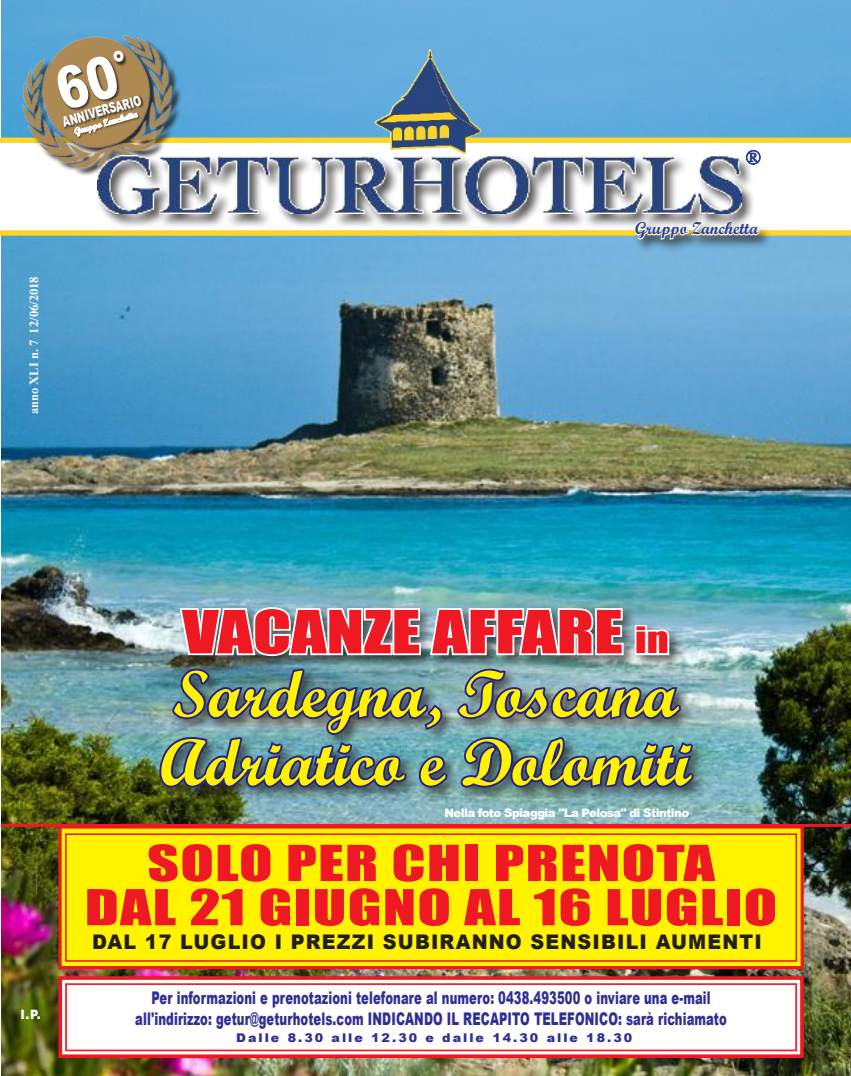
<style>
.page{position:relative;width:851px;height:1076px;background:#fff}
.page>*{position:absolute;margin:0;border:0;box-sizing:border-box;transform-origin:0 0}
.t1{font:66px/68.4px "Script MT Bold";color:#fff300}
.t2{font:54.9px "Impact";color:#ef1923;scale:1.26 1}
.t3{font:45.75px/44.2px "Impact";letter-spacing:.02em;color:#ef1923;text-align:center;scale:1.35 1}
.t4{font:900 20.1px "Arial";letter-spacing:.06em;color:#241f1f;scale:.95 1}
.t5{font:900 17.55px/21px "Arial";letter-spacing:.01em;color:#313092;text-align:center;scale:.66 1}
.t6{font:17.25px "Script MT Bold";color:#2a3f91}
.t7{font:900 14.1px "Arial";color:#fff;scale:.67 1}
.t8{font:900 12.9px "Arial";color:#fff;scale:.89 1}
.t9{font:700 12.6px "Times New Roman";color:#fff}
.t10{font:900 12px "Arial";letter-spacing:.16em;color:#313092;scale:1.05 1}
.t11{font:900 11.7px "Arial";letter-spacing:-.05em;color:#fff}
.s1{font-size:33.3px}
</style>
<div class="page">
<img style="left:1px;top:236px;width:849px;height:840px">
<img style="left:1px;top:0;width:849px;height:137px">
<div style="left:156px;top:666px;width:552px;height:136px;background:#241f1f;opacity:.7"></div>
<img style="left:157px;top:592px;width:539px;height:199px">
<svg style="left:0;top:137px;width:850px;height:99px"></svg>
<img style="left:319px;top:30px;width:215px;height:124px">
<svg style="left:746px;top:150px;width:14px;height:14px"></svg>
<div style="left:633px;top:220px;width:140px;height:34px;background:#241f1f;opacity:.75"></div>
<svg style="left:633px;top:213px;width:127px;height:28px"></svg>
<img style="left:1px;top:17px;width:193px;height:171px">
<div style="left:63px;top:95px;width:81px;height:35px;background:#241f1f;opacity:.8"></div>
<div style="left:74px;top:112px;width:67px;height:27px;background:#241f1f;opacity:.8"></div>
<div style="left:95px;top:154px;width:660px;height:74px;background:#241f1f;opacity:.75"></div>
<img style="left:97px;top:156px;width:644px;height:57px">
<div style="left:58px;top:976px;width:745px;height:82px;background:#fff;border:4px solid #ef1923"></div>
<div style="left:65px;top:983px;width:732px;height:68px;border:2px solid #f0272b"></div>
<hr style="left:1px;top:824px;width:849px;height:3px;background:#ef1923">
<div style="left:58px;top:825px;width:745px;height:144px;background:#fff300;border:3px solid #ef1923"></div>
<div style="left:65px;top:833px;width:732px;height:129px;border:2px solid #ef1923"></div>
<svg style="left:53px;top:50px;width:85px;height:87px;background:#8d744f"></svg>
<p class="t7" style="left:60px;top:112px;width:123px;rotate:-16deg">ANNIVERSARIO</p>
<p class="t9" style="left:25px;top:414px;width:140px;rotate:-90deg">anno XLI n. 7 12/06/2018</p>
<p class="t6" style="left:635px;top:218px;width:125px">Gruppo Zanchetta</p>
<p class="t8" style="left:20px;top:1005px;width:24px">I.P.</p>
<h2 class="t2" style="left:182px;top:589px;width:387px">VACANZE AFFARE <span class="s1">in</span></h2>
<h1 class="t1" style="left:160px;top:659px;width:532px">Sardegna, Toscana<br>Adriatico e Dolomiti</h1>
<p class="t11" style="left:444px;top:804px;width:246px">Nella foto Spiaggia "La Pelosa" di Stintino</p>
<h3 class="t3" style="left:85px;top:840px;width:514px">SOLO PER CHI PRENOTA<br>DAL 21 GIUGNO AL 16 LUGLIO</h3>
<p class="t4" style="left:92px;top:927px;width:706px">DAL 17 LUGLIO I PREZZI SUBIRANNO SENSIBILI AUMENTI</p>
<p class="t5" style="left:135px;top:986px;width:897px">Per informazioni e prenotazioni telefonare al numero: 0438.493500 o inviare una e-mail all'indirizzo: getur@geturhotels.com INDICANDO IL RECAPITO TELEFONICO: sarà richiamato</p>
<p class="t10" style="left:236px;top:1029px;width:379px">Dalle 8.30 alle 12.30 e dalle 14.30 alle 18.30</p>
</div>
